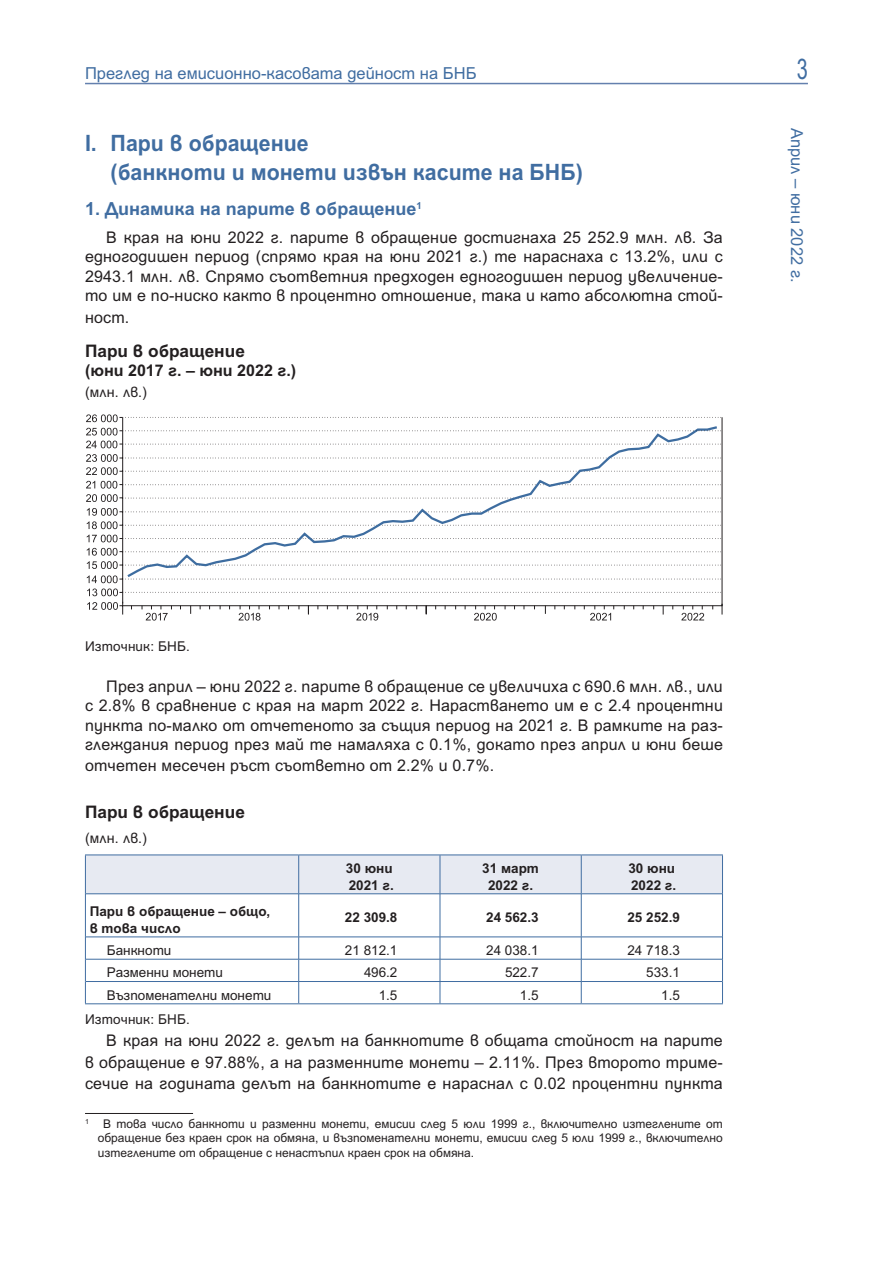
<style>
.page{position:relative;width:893px;height:1263px;background:#fff}
.page>*{position:absolute;margin:0;border:0;box-sizing:border-box;transform-origin:0 0}
.t1{font:28.5px "SP Ariel ML";color:#406da1;scale:.7 1}
.Headline_I{font:700 22.5px/28.5px "SP Ariel ML";color:#406da1;scale:.95 1}
.Headline_1{font:700 18px "SP Ariel ML";color:#406da1}
.Chart{font:700 17.25px "SP Ariel ML";color:#231f20}
.Chart_-_measure{font:700 17.25px "SP Ariel ML";color:#231f20}
.t2{font:16.5px "SP Ariel ML";color:#406da1}
.Body_text{font:16.05px/19.5px "SP Ariel ML";letter-spacing:.01em;color:#231f20;text-align:justify}
.Chart__subhead{font:700 16.05px "SP Ariel ML";color:#231f20}
.Chart_-_measure-2{font:14.25px "SP Ariel ML";letter-spacing:.01em;color:#231f20}
.Body_text-2{font:13.5px "SP Ariel ML";color:#231f20}
.t3{font:700 13.5px "SP Ariel ML";color:#231f20}
.New_note{font:12px/14.4px "SP Ariel ML";color:#231f20;text-align:justify}
.s1{font-family:"SP Ariel"}
</style>
<div class="page">
<hr style="left:85px;top:83px;width:723px;height:1px;background:#6480ae">
<hr style="left:123px;top:605px;width:599px;height:1px;background:#231f20">
<svg style="left:87px;top:575px;width:635px;height:21px"></svg>
<svg style="left:87px;top:548px;width:635px;height:21px"></svg>
<svg style="left:87px;top:535px;width:635px;height:7px"></svg>
<svg style="left:87px;top:508px;width:635px;height:21px"></svg>
<svg style="left:86px;top:481px;width:636px;height:21px"></svg>
<hr style="left:122px;top:417px;width:1px;height:197px;background:#231f20">
<svg style="left:87px;top:602px;width:36px;height:8px"></svg>
<svg style="left:86px;top:441px;width:636px;height:7px"></svg>
<svg style="left:86px;top:454px;width:636px;height:21px"></svg>
<hr style="left:722px;top:417px;width:1px;height:197px;background:#231f20">
<svg style="left:86px;top:414px;width:636px;height:8px"></svg>
<svg style="left:584px;top:605px;width:30px;height:16px"></svg>
<svg style="left:142px;top:606px;width:30px;height:15px"></svg>
<svg style="left:125px;top:426px;width:594px;height:153px"></svg>
<svg style="left:474px;top:605px;width:23px;height:16px"></svg>
<svg style="left:356px;top:605px;width:22px;height:16px"></svg>
<svg style="left:239px;top:605px;width:22px;height:16px"></svg>
<svg style="left:86px;top:428px;width:636px;height:7px"></svg>
<svg style="left:681px;top:606px;width:23px;height:15px"></svg>
<div style="left:86px;top:855px;width:636px;height:38px;background:#e7eaf2"></div>
<hr style="left:85px;top:854px;width:214px;height:1px;background:#406da1">
<hr style="left:85px;top:855px;width:1px;height:39px;background:#406da1">
<hr style="left:299px;top:854px;width:141px;height:1px;background:#406da1">
<hr style="left:440px;top:854px;width:141px;height:1px;background:#406da1">
<hr style="left:581px;top:854px;width:142px;height:1px;background:#406da1">
<hr style="left:722px;top:855px;width:1px;height:39px;background:#406da1">
<hr style="left:85px;top:894px;width:1px;height:43px;background:#406da1">
<hr style="left:440px;top:894px;width:1px;height:43px;background:#406da1">
<hr style="left:581px;top:894px;width:1px;height:43px;background:#406da1">
<hr style="left:722px;top:894px;width:1px;height:43px;background:#406da1">
<svg style="left:85px;top:937px;width:1px;height:66px"></svg>
<svg style="left:581px;top:938px;width:1px;height:65px"></svg>
<svg style="left:722px;top:937px;width:1px;height:66px"></svg>
<hr style="left:85px;top:1003px;width:214px;height:1px;background:#406da1">
<hr style="left:299px;top:1003px;width:141px;height:1px;background:#406da1">
<hr style="left:440px;top:1003px;width:141px;height:1px;background:#406da1">
<hr style="left:581px;top:1003px;width:142px;height:1px;background:#406da1">
<hr style="left:298px;top:855px;width:1px;height:38px;background:#406da1">
<hr style="left:440px;top:855px;width:1px;height:38px;background:#406da1">
<hr style="left:581px;top:855px;width:1px;height:38px;background:#406da1">
<hr style="left:86px;top:893px;width:213px;height:1px;background:#406da1">
<hr style="left:299px;top:893px;width:141px;height:1px;background:#406da1">
<hr style="left:298px;top:894px;width:1px;height:43px;background:#406da1">
<hr style="left:440px;top:893px;width:141px;height:1px;background:#406da1">
<hr style="left:581px;top:893px;width:141px;height:1px;background:#406da1">
<hr style="left:86px;top:937px;width:213px;height:1px;background:#406da1">
<hr style="left:299px;top:937px;width:141px;height:1px;background:#406da1">
<hr style="left:440px;top:937px;width:141px;height:1px;background:#406da1">
<hr style="left:581px;top:937px;width:141px;height:1px;background:#406da1">
<hr style="left:86px;top:959px;width:213px;height:1px;background:#406da1">
<hr style="left:299px;top:959px;width:141px;height:1px;background:#406da1">
<hr style="left:440px;top:959px;width:141px;height:1px;background:#406da1">
<hr style="left:581px;top:959px;width:141px;height:1px;background:#406da1">
<hr style="left:86px;top:981px;width:213px;height:1px;background:#406da1">
<hr style="left:299px;top:981px;width:141px;height:1px;background:#406da1">
<svg style="left:298px;top:937px;width:1px;height:66px"></svg>
<hr style="left:440px;top:981px;width:141px;height:1px;background:#406da1">
<svg style="left:440px;top:937px;width:1px;height:66px"></svg>
<hr style="left:581px;top:981px;width:141px;height:1px;background:#406da1">
<hr style="left:85px;top:1113px;width:108px;height:1px;background:#231f20">
<p class="t2" style="left:85px;top:62px;width:393px">Преглед на емисионно-касовата дейност на БНБ</p>
<p class="t1" style="left:797px;top:50px;width:17px">3</p>
<p class="Headline_I" style="left:111px;top:129px;width:499px;text-indent:-26px">I. Пари в обращение<br>(банкноти и монети извън касите на БНБ)</p>
<p class="Headline_1" style="left:85px;top:196px;width:338px">1. Динамика на парите в обращение<sup>1</sup></p>
<p class="Body_text" style="left:85px;top:228px;width:639px;text-indent:21px">В края на юни 2022 г. парите в обращение достигнаха 25 252.9 млн. лв. За едногодишен период (спрямо края на юни 2021 г.) те нараснаха с 13.2%, или с 2943.1 млн. лв. Спрямо съответния предходен едногодишен период увеличение&shy;то им е по-ниско както в процентно отношение, така и като абсолютна стой-</p>
<p class="Body_text" style="left:85px;top:308px;width:46px">ност.</p>
<p class="Chart" style="left:85px;top:338px;width:161px">Пари в обращение</p>
<p class="Chart__subhead" style="left:85px;top:359px;width:213px">(юни 2017 г. – юни 2022 г.)</p>
<p class="Chart_-_measure-2" style="left:85px;top:383px;width:64px">(млн. лв.)</p>
<p class="t2" style="left:808px;top:128px;width:156px;rotate:90deg">Април – юни 2022 г.</p>
<p class="Body_text-2" style="left:85px;top:637px;width:107px">Източник: БНБ.</p>
<p class="Body_text" style="left:85px;top:676px;width:639px;text-indent:21px">През април <span class="s1">–</span> юни 2022 г. парите в обращение се увеличиха с 690.6 млн. лв., или с 2.8% в сравнение с края на март 2022 г. Нарастването им е с 2.4 процентни пункта по-малко от отчетеното за същия период на 2021 г. В рамките на раз&shy;глеждания период през май те намаляха с 0.1%, докато през април и юни беше</p>
<p class="Body_text" style="left:85px;top:756px;width:411px">отчетен месечен ръст съответно от 2.2% и 0.7%.</p>
<p class="Chart_-_measure" style="left:85px;top:800px;width:161px">Пари в обращение</p>
<p class="Chart_-_measure-2" style="left:85px;top:829px;width:64px">(млн. лв.)</p>
<p class="t3" style="left:346px;top:859px;width:48px">30 юни</p>
<p class="t3" style="left:349px;top:875px;width:47px">2021 г.</p>
<p class="t3" style="left:482px;top:859px;width:58px">31 март</p>
<p class="t3" style="left:488px;top:875px;width:47px">2022 г.</p>
<p class="t3" style="left:628px;top:859px;width:48px">30 юни</p>
<p class="t3" style="left:631px;top:875px;width:47px">2022 г.</p>
<p class="t3" style="left:90px;top:902px;width:182px">Пари в обращение – общо,</p>
<p class="t3" style="left:90px;top:918px;width:92px">в това число</p>
<p class="t3" style="left:345px;top:908px;width:54px">22 309.8</p>
<p class="t3" style="left:486px;top:908px;width:54px">24 562.3</p>
<p class="t3" style="left:627px;top:908px;width:54px">25 252.9</p>
<p class="Body_text-2" style="left:107px;top:941px;width:66px">Банкноти</p>
<p class="Body_text-2" style="left:345px;top:941px;width:54px">21 812.1</p>
<p class="Body_text-2" style="left:486px;top:941px;width:54px">24 038.1</p>
<p class="Body_text-2" style="left:627px;top:941px;width:54px">24 718.3</p>
<p class="Body_text-2" style="left:107px;top:963px;width:118px">Разменни монети</p>
<p class="Body_text-2" style="left:364px;top:963px;width:35px">496.2</p>
<p class="Body_text-2" style="left:505px;top:963px;width:35px">522.7</p>
<p class="Body_text-2" style="left:646px;top:963px;width:35px">533.1</p>
<p class="Body_text-2" style="left:107px;top:986px;width:166px">Възпоменателни монети</p>
<p class="Body_text-2" style="left:379px;top:986px;width:20px">1.5</p>
<p class="Body_text-2" style="left:520px;top:986px;width:20px">1.5</p>
<p class="Body_text-2" style="left:661px;top:986px;width:20px">1.5</p>
<p class="Body_text-2" style="left:85px;top:1010px;width:107px">Източник: БНБ.</p>
<p class="Body_text" style="left:85px;top:1029px;width:639px;line-height:21.8px;text-indent:21px">В края на юни 2022 г. делът на банкнотите в общата стойност на парите в обращение е 97.88%, а на разменните монети – 2.11%. През второто триме&shy;сечие на годината делът на банкнотите е нараснал с 0.02 процентни пункта</p>
<p class="New_note" style="left:98px;top:1116px;width:627px;text-indent:-13px"><sup>1</sup> В това число банкноти и разменни монети, емисии след 5 юли 1999 г., включително изтеглените от обращение без краен срок на обмяна, и възпоменателни монети, емисии след 5 юли 1999 г., включително изтеглените от обращение с ненастъпил краен срок на обмяна.</p>
</div>
